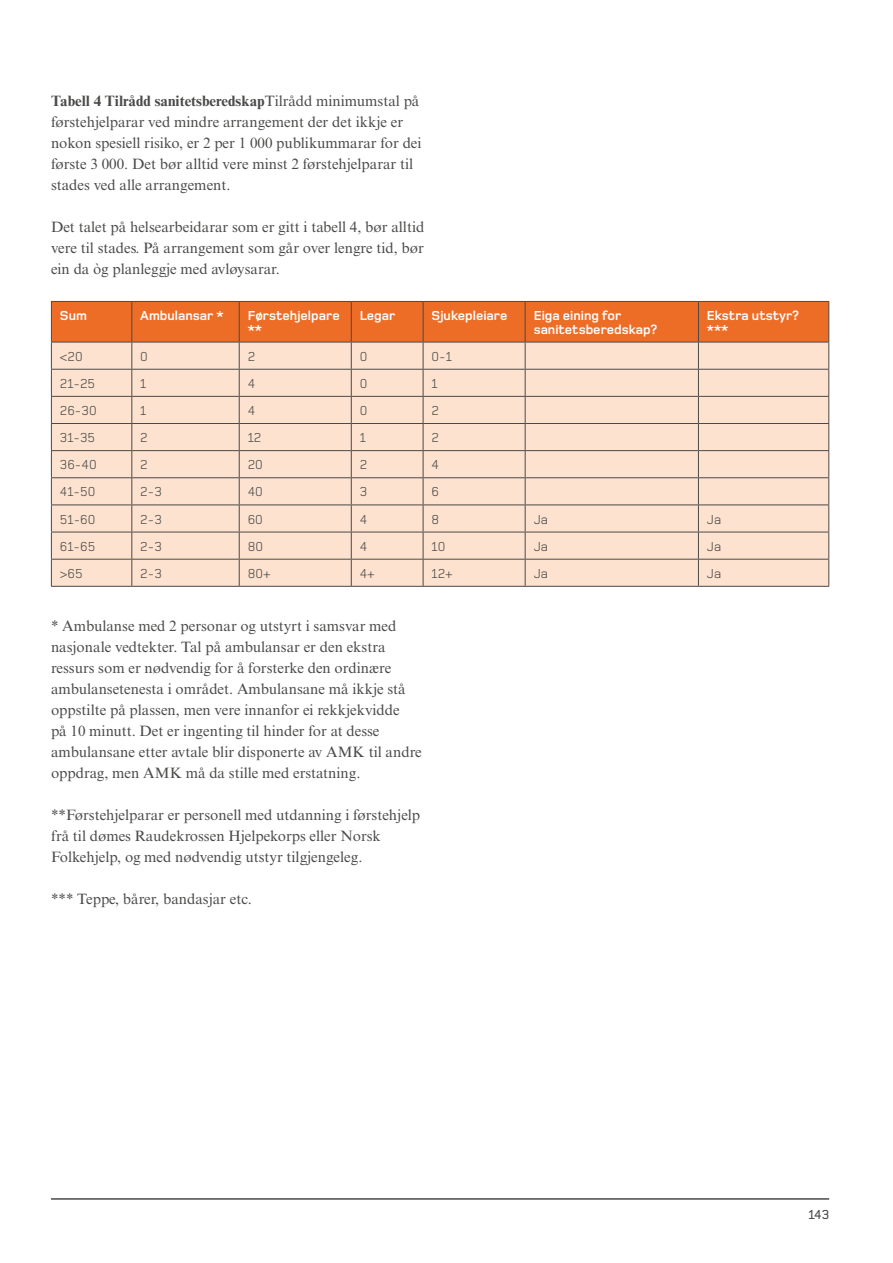
<style>
.page{position:relative;width:893px;height:1263px;background:#fff}
.page>*{position:absolute;margin:0;border:0;box-sizing:border-box;transform-origin:0 0}
.t1{font:15px/21px "Times New Roman MT Std";color:#4a4a49}
.t2{font:13.5px "Foundry Monoline";color:#4a4a49}
.t3{font:700 13.5px/13.5px "Foundry Monoline";color:#fff}
.t4{font:500 13.5px "Foundry Monoline";color:#4a4a49}
.s1{font-weight:700}
</style>
<div class="page">
<hr style="left:51px;top:1198px;width:778px;height:2px;background:#4a4a49">
<svg style="left:51px;top:301px;width:778px;height:285px;background:#f2cab1"></svg>
<hr style="left:51px;top:586px;width:81px;height:1px;background:#4a4a49">
<hr style="left:132px;top:586px;width:107px;height:1px;background:#4a4a49">
<hr style="left:239px;top:586px;width:112px;height:1px;background:#4a4a49">
<hr style="left:351px;top:586px;width:72px;height:1px;background:#4a4a49">
<hr style="left:423px;top:586px;width:102px;height:1px;background:#4a4a49">
<hr style="left:525px;top:586px;width:173px;height:1px;background:#4a4a49">
<hr style="left:698px;top:586px;width:131px;height:1px;background:#4a4a49">
<p class="t1" style="left:51px;top:90px;width:372px"><span class="s1">Tabell 4 Tilrådd sanitetsberedskap</span>Tilrådd minimumstal på førstehjelparar ved mindre arrangement der det ikkje er nokon spesiell risiko, er 2 per 1 000 publikummarar for dei første 3 000. Det bør alltid vere minst 2 førstehjelparar til stades ved alle arrangement.</p>
<p class="t1" style="left:51px;top:216px;width:375px;text-align:justify">Det talet på helsearbeidarar som er gitt i tabell 4, bør alltid vere til stades. På arrangement som går over lengre tid, bør ein da òg planleggje med avløysarar.</p>
<p class="t3" style="left:60px;top:309px;width:28px">Sum</p>
<p class="t3" style="left:140px;top:309px;width:85px">Ambulansar *</p>
<p class="t3" style="left:248px;top:309px;width:93px">Førstehjelpare **</p>
<p class="t3" style="left:360px;top:309px;width:37px">Legar</p>
<p class="t3" style="left:432px;top:309px;width:77px">Sjukepleiare</p>
<p class="t3" style="left:534px;top:309px;width:125px">Eiga eining for sanitetsberedskap?</p>
<p class="t3" style="left:707px;top:309px;width:93px">Ekstra utstyr? ***</p>
<p class="t2" style="left:60px;top:349px;width:24px">&lt;20</p>
<p class="t2" style="left:140px;top:349px;width:9px">0</p>
<p class="t2" style="left:248px;top:349px;width:9px">2</p>
<p class="t2" style="left:360px;top:349px;width:9px">0</p>
<p class="t2" style="left:432px;top:349px;width:22px">0-1</p>
<p class="t2" style="left:60px;top:376px;width:37px">21- 25</p>
<p class="t2" style="left:140px;top:376px;width:8px">1</p>
<p class="t2" style="left:248px;top:376px;width:9px">4</p>
<p class="t2" style="left:360px;top:376px;width:9px">0</p>
<p class="t2" style="left:432px;top:376px;width:8px">1</p>
<p class="t2" style="left:60px;top:403px;width:38px">26-30</p>
<p class="t2" style="left:140px;top:403px;width:8px">1</p>
<p class="t2" style="left:248px;top:403px;width:9px">4</p>
<p class="t2" style="left:360px;top:403px;width:9px">0</p>
<p class="t2" style="left:432px;top:403px;width:9px">2</p>
<p class="t2" style="left:60px;top:430px;width:37px">31-35</p>
<p class="t2" style="left:140px;top:430px;width:9px">2</p>
<p class="t2" style="left:248px;top:430px;width:15px">12</p>
<p class="t2" style="left:360px;top:430px;width:8px">1</p>
<p class="t2" style="left:432px;top:430px;width:9px">2</p>
<p class="t2" style="left:60px;top:458px;width:38px">36-40</p>
<p class="t2" style="left:140px;top:458px;width:9px">2</p>
<p class="t2" style="left:248px;top:458px;width:17px">20</p>
<p class="t2" style="left:360px;top:458px;width:9px">2</p>
<p class="t2" style="left:432px;top:458px;width:9px">4</p>
<p class="t2" style="left:60px;top:485px;width:37px">41- 50</p>
<p class="t2" style="left:140px;top:485px;width:23px">2-3</p>
<p class="t2" style="left:248px;top:485px;width:17px">40</p>
<p class="t2" style="left:360px;top:485px;width:9px">3</p>
<p class="t2" style="left:432px;top:485px;width:9px">6</p>
<p class="t2" style="left:60px;top:512px;width:37px">51- 60</p>
<p class="t2" style="left:140px;top:512px;width:23px">2-3</p>
<p class="t2" style="left:248px;top:512px;width:17px">60</p>
<p class="t2" style="left:360px;top:512px;width:9px">4</p>
<p class="t2" style="left:432px;top:512px;width:9px">8</p>
<p class="t2" style="left:534px;top:512px;width:16px">Ja</p>
<p class="t2" style="left:707px;top:512px;width:16px">Ja</p>
<p class="t2" style="left:60px;top:539px;width:37px">61- 65</p>
<p class="t2" style="left:140px;top:539px;width:23px">2-3</p>
<p class="t2" style="left:248px;top:539px;width:17px">80</p>
<p class="t2" style="left:360px;top:539px;width:9px">4</p>
<p class="t2" style="left:432px;top:539px;width:15px">10</p>
<p class="t2" style="left:534px;top:539px;width:16px">Ja</p>
<p class="t2" style="left:707px;top:539px;width:16px">Ja</p>
<p class="t2" style="left:60px;top:566px;width:24px">&gt;65</p>
<p class="t2" style="left:140px;top:566px;width:23px">2-3</p>
<p class="t2" style="left:248px;top:566px;width:24px">80+</p>
<p class="t2" style="left:360px;top:566px;width:17px">4+</p>
<p class="t2" style="left:432px;top:566px;width:23px">12+</p>
<p class="t2" style="left:534px;top:566px;width:16px">Ja</p>
<p class="t2" style="left:707px;top:566px;width:16px">Ja</p>
<p class="t1" style="left:51px;top:615px;width:372px">* Ambulanse med 2 personar og utstyrt i samsvar med nasjonale vedtekter. Tal på ambulansar er den ekstra ressurs som er nødvendig for å forsterke den ordinære ambulansetenesta i området. Ambulansane må ikkje stå oppstilte på plassen, men vere innanfor ei rekkjekvidde<br>på 10 minutt. Det er ingenting til hinder for at desse ambulansane etter avtale blir disponerte av AMK til andre oppdrag, men AMK må da stille med erstatning.</p>
<p class="t1" style="left:51px;top:804px;width:371px">**Førstehjelparar er personell med utdanning i førstehjelp frå til dømes Raudekrossen Hjelpekorps eller Norsk<br>Folkehjelp, og med nødvendig utstyr tilgjengeleg.</p>
<p class="t1" style="left:51px;top:888px;width:202px">*** Teppe, bårer, bandasjar etc.</p>
<p class="t4" style="left:808px;top:1207px;width:22px">143</p>
</div>
